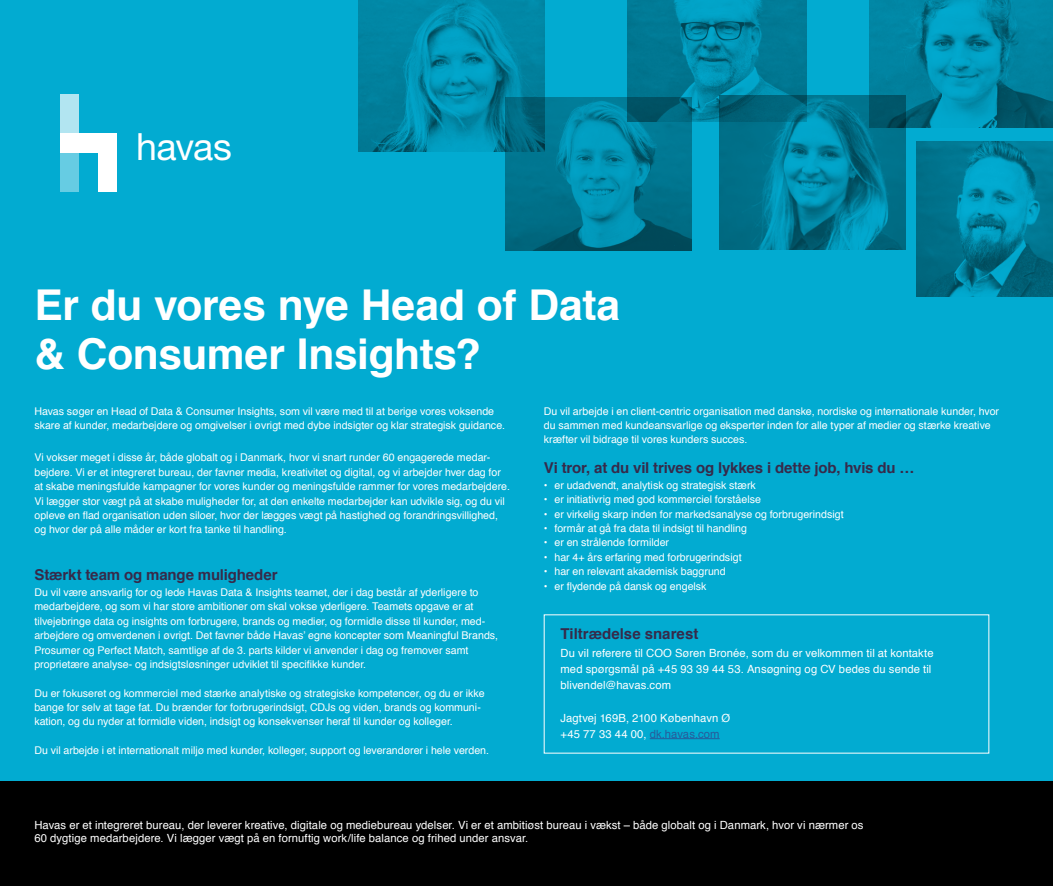
<style>
.page{position:relative;width:1053px;height:886px;background:#fff}
.page>*{position:absolute;margin:0;border:0;box-sizing:border-box;transform-origin:0 0}
.t1{font:700 42.5px/48.8px "Helvetica";letter-spacing:-.01em;color:#fff}
.t2{font:37.62px "Helvetica Neue LT Std";letter-spacing:-.025em;color:#fff}
.t3{font:700 15px "Helvetica";letter-spacing:-.01em;color:#362a4a}
.t4{font:11.25px/16.2px "Helvetica";letter-spacing:.005em;color:#fff}
.t5{font:10.62px/14.4px "Helvetica";color:#fff}
.s1{color:#275b9b}
</style>
<div class="page">
<div style="left:0;top:0;width:1052px;height:781px;background:#02abd1"></div>
<div style="left:0;top:781px;width:1052px;height:105px;background:#000"></div>
<div style="left:60px;top:153px;width:19px;height:39px;background:#66cce3"></div>
<div style="left:60px;top:94px;width:19px;height:39px;background:#b2e5f1"></div>
<div style="left:98px;top:153px;width:19px;height:39px;background:#fff"></div>
<div style="left:60px;top:133px;width:57px;height:20px;background:#fff"></div>
<img style="left:627px;top:0;width:179px;height:121px">
<img style="left:719px;top:96px;width:186px;height:154px">
<img style="left:869px;top:0;width:183px;height:127px">
<img style="left:916px;top:141px;width:136px;height:155px">
<img style="left:505px;top:97px;width:186px;height:154px">
<img style="left:358px;top:0;width:186px;height:152px">
<hr style="left:649px;top:738px;width:70px;height:1px;background:#275b9b">
<h2 class="t2" style="left:136px;top:124px;width:97px">havas</h2>
<h1 class="t1" style="left:34px;top:281px;width:587px">Er du vores nye Head of Data &amp; Consumer Insights?</h1>
<p class="t5" style="left:544px;top:404px;width:457px">Du vil arbejde i en client-centric organisation med danske, nordiske og internationale kunder, hvor du sammen med kundeansvarlige og eksperter inden for alle typer af medier og stærke kreative kræfter vil bidrage til vores kunders succes.</p>
<h3 class="t3" style="left:544px;top:455px;width:372px">Vi tror, at du vil trives og lykkes i dette job, hvis du …</h3>
<p class="t5" style="left:544px;top:478px;width:213px">• er udadvendt, analytisk og strategisk stærk</p>
<p class="t5" style="left:544px;top:493px;width:219px">• er initiativrig med god kommerciel forståelse</p>
<p class="t5" style="left:544px;top:507px;width:301px">• er virkelig skarp inden for markedsanalyse og forbrugerindsigt</p>
<p class="t5" style="left:544px;top:521px;width:205px">• formår at gå fra data til indsigt til handling</p>
<p class="t5" style="left:544px;top:536px;width:127px">• er en strålende formilder</p>
<p class="t5" style="left:544px;top:550px;width:199px">• har 4+ års erfaring med forbrugerindsigt</p>
<p class="t5" style="left:544px;top:564px;width:183px">• har en relevant akademisk baggrund</p>
<p class="t5" style="left:544px;top:579px;width:164px">• er flydende på dansk og engelsk</p>
<p class="t5" style="left:34px;top:404px;width:472px">Havas søger en Head of Data &amp; Consumer Insights, som vil være med til at berige vores voksende skare af kunder, medarbejdere og omgivelser i øvrigt med dybe indsigter og klar strategisk guidance.</p>
<p class="t5" style="left:34px;top:451px;width:477px">Vi vokser meget i disse år, både globalt og i Danmark, hvor vi snart runder 60 engagerede medar&shy;bejdere. Vi er et integreret bureau, der favner media, kreativitet og digital, og vi arbejder hver dag for at skabe meningsfulde kampagner for vores kunder og meningsfulde rammer for vores medarbejdere.<br>Vi lægger stor vægt på at skabe muligheder for, at den enkelte medarbejder kan udvikle sig, og du vil opleve en flad organisation uden siloer, hvor der lægges vægt på hastighed og forandringsvillighed, og hvor der på alle måder er kort fra tanke til handling.</p>
<h3 class="t3" style="left:34px;top:562px;width:245px">Stærkt team og mange muligheder</h3>
<p class="t5" style="left:34px;top:585px;width:465px">Du vil være ansvarlig for og lede Havas Data &amp; Insights teamet, der i dag består af yderligere to medarbejdere, og som vi har store ambitioner om skal vokse yderligere. Teamets opgave er at tilvejebringe data og insights om forbrugere, brands og medier, og formidle disse til kunder, med&shy;arbejdere og omverdenen i øvrigt. Det favner både Havas’ egne koncepter som Meaningful Brands, Prosumer og Perfect Match, samtlige af de 3. parts kilder vi anvender i dag og fremover samt proprietære analyse- og indsigtsløsninger udviklet til specifikke kunder.</p>
<p class="t5" style="left:34px;top:686px;width:451px">Du er fokuseret og kommerciel med stærke analytiske og strategiske kompetencer, og du er ikke bange for selv at tage fat. Du brænder for forbrugerindsigt, CDJs og viden, brands og kommuni&shy;kation, og du nyder at formidle viden, indsigt og konsekvenser heraf til kunder og kolleger.</p>
<p class="t5" style="left:34px;top:743px;width:456px">Du vil arbejde i et internationalt miljø med kunder, kolleger, support og leverandører i hele verden.</p>
<h3 class="t3" style="left:560px;top:621px;width:139px">Tiltrædelse snarest</h3>
<p class="t4" style="left:560px;top:645px;width:374px">Du vil referere til COO Søren Bronée, som du er velkommen til at kontakte med spørgsmål på +45 93 39 44 53. Ansøgning og CV bedes du sende til blivendel@havas.com</p>
<p class="t4" style="left:560px;top:710px;width:171px">Jagtvej 169B, 2100 København Ø +45 77 33 44 00, <span class="s1">dk.havas.com</span></p>
<p class="t4" style="left:34px;top:818px;width:830px;line-height:13.5px">Havas er et integreret bureau, der leverer kreative, digitale og mediebureau ydelser. Vi er et ambitiøst bureau i vækst – både globalt og i Danmark, hvor vi nærmer os<br>60 dygtige medarbejdere. Vi lægger vægt på en fornuftig work/life balance og frihed under ansvar.</p>
</div>
